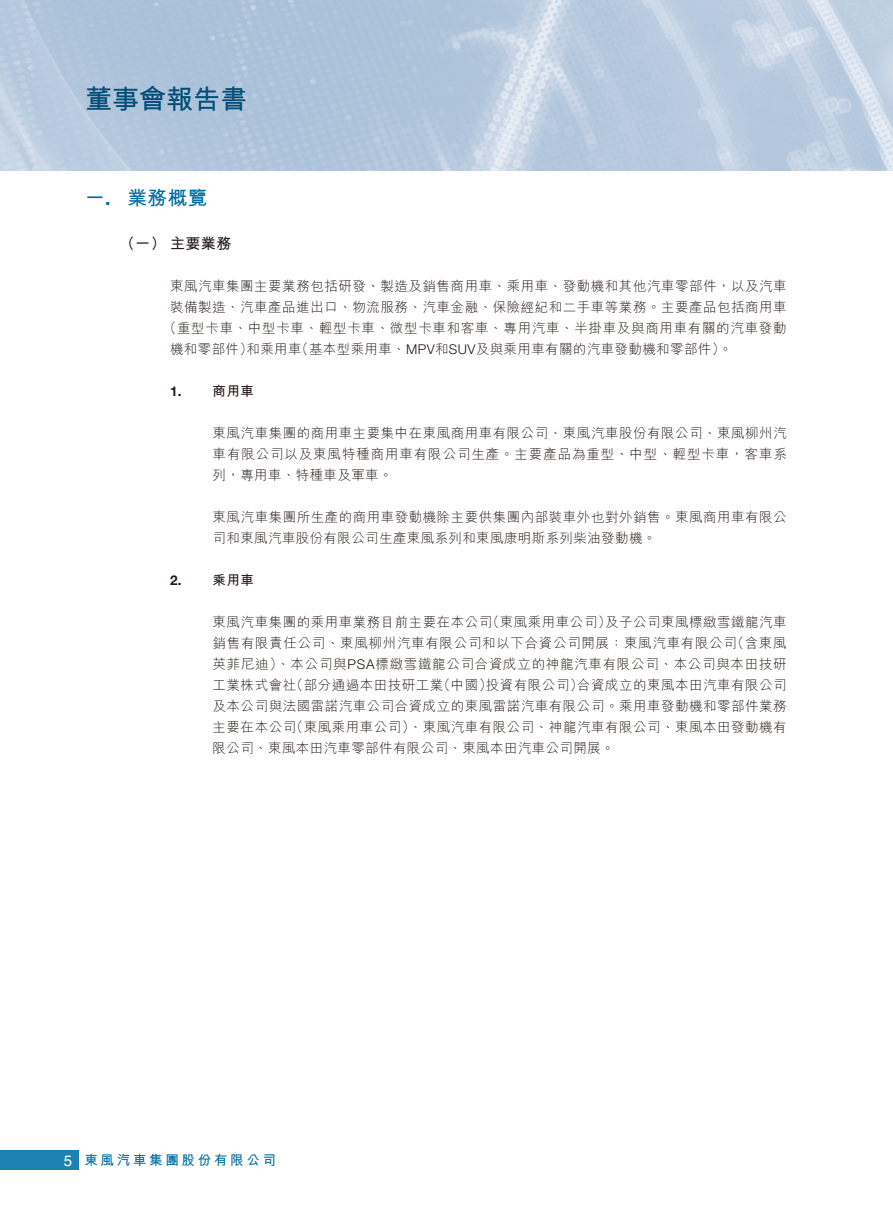
<style>
.page{position:relative;width:893px;height:1212px;background:#fff}
.page>*{position:absolute;margin:0;border:0;box-sizing:border-box;transform-origin:0 0}
.t1{font:700 27px "M Hei HK";color:#004d76}
.t2{font:700 19.5px "M Hei HK";color:#006ca0}
.t3{font:700 15px "M Hei HK";color:#231916}
.t4{font:300 13.5px/21px "M Hei HK";letter-spacing:.04em;color:#231916;text-align:justify}
.t5{font:700 13.5px "M Hei HK";letter-spacing:.2em;color:#006ca0}
.t6{font:700 13.5px "M Hei HK";letter-spacing:.03em;color:#231916}
.s1{font-family:"Helvetica Neue LT Std"}
.s2{font-family:"Helvetica LT Std";font-weight:400;font-size:15px;color:#fff}
</style>
<div class="page">
<img style="left:0;top:0;width:893px;height:170px">
<div style="left:0;top:1150px;width:79px;height:20px;background:#1d82b0"></div>
<h1 class="t1" style="left:85px;top:80px;width:163px">董事會報告書</h1>
<h2 class="t2" style="left:85px;top:184px;width:124px">一<span class="s1">.</span> 業務概覽</h2>
<p class="t3" style="left:120px;top:232px;width:113px">（一）主要業務</p>
<p class="t4" style="left:170px;top:275px;width:618px">東風汽車集團主要業務包括研發、製造及銷售商用車、乘用車、發動機和其他汽車零部件，以及汽車</p>
<p class="t4" style="left:170px;top:296px;width:618px">裝備製造、汽車產品進出口、物流服務、汽車金融、保險經紀和二手車等業務。主要產品包括商用車</p>
<p class="t4" style="left:163px;top:317px;width:625px">（重型卡車、中型卡車、輕型卡車、微型卡車和客車、專用汽車、半掛車及與商用車有關的汽車發動</p>
<p class="t4" style="left:170px;top:338px;width:564px">機和零部件）和乘用車（基本型乘用車、<span class="s1">MPV</span>和<span class="s1">SUV</span>及與乘用車有關的汽車發動機和零部件）。</p>
<p class="t6" style="left:170px;top:381px;width:85px"><span class="s1">1.</span> 商用車</p>
<p class="t4" style="left:213px;top:422px;width:576px">東風汽車集團的商用車主要集中在東風商用車有限公司、東風汽車股份有限公司、東風柳州汽車有限公司以及東風特種商用車有限公司生產。主要產品為重型、中型、輕型卡車，客車系列，專用車、特種車及軍車。</p>
<p class="t4" style="left:213px;top:506px;width:576px">東風汽車集團所生產的商用車發動機除主要供集團內部裝車外也對外銷售。東風商用車有限公司和東風汽車股份有限公司生產東風系列和東風康明斯系列柴油發動機。</p>
<p class="t6" style="left:170px;top:570px;width:85px"><span class="s1">2.</span> 乘用車</p>
<p class="t4" style="left:213px;top:611px;width:576px">東風汽車集團的乘用車業務目前主要在本公司（東風乘用車公司）及子公司東風標緻雪鐵龍汽車銷售有限責任公司、東風柳州汽車有限公司和以下合資公司開展：東風汽車有限公司（含東風英菲尼迪）、本公司與<span class="s1">PSA</span>標緻雪鐵龍公司合資成立的神龍汽車有限公司、本公司與本田技研工業株式會社（部分通過本田技研工業（中國）投資有限公司）合資成立的東風本田汽車有限公司及本公司與法國雷諾汽車公司合資成立的東風雷諾汽車有限公司。乘用車發動機和零部件業務主要在本公司（東風乘用車公司）、東風汽車有限公司、神龍汽車有限公司、東風本田發動機有限公司、東風本田汽車零部件有限公司、東風本田汽車公司開展。</p>
<p class="t5" style="left:64px;top:1150px;width:214px"><span class="s2">5</span> 東風汽車集團股份有限公司</p>
</div>
